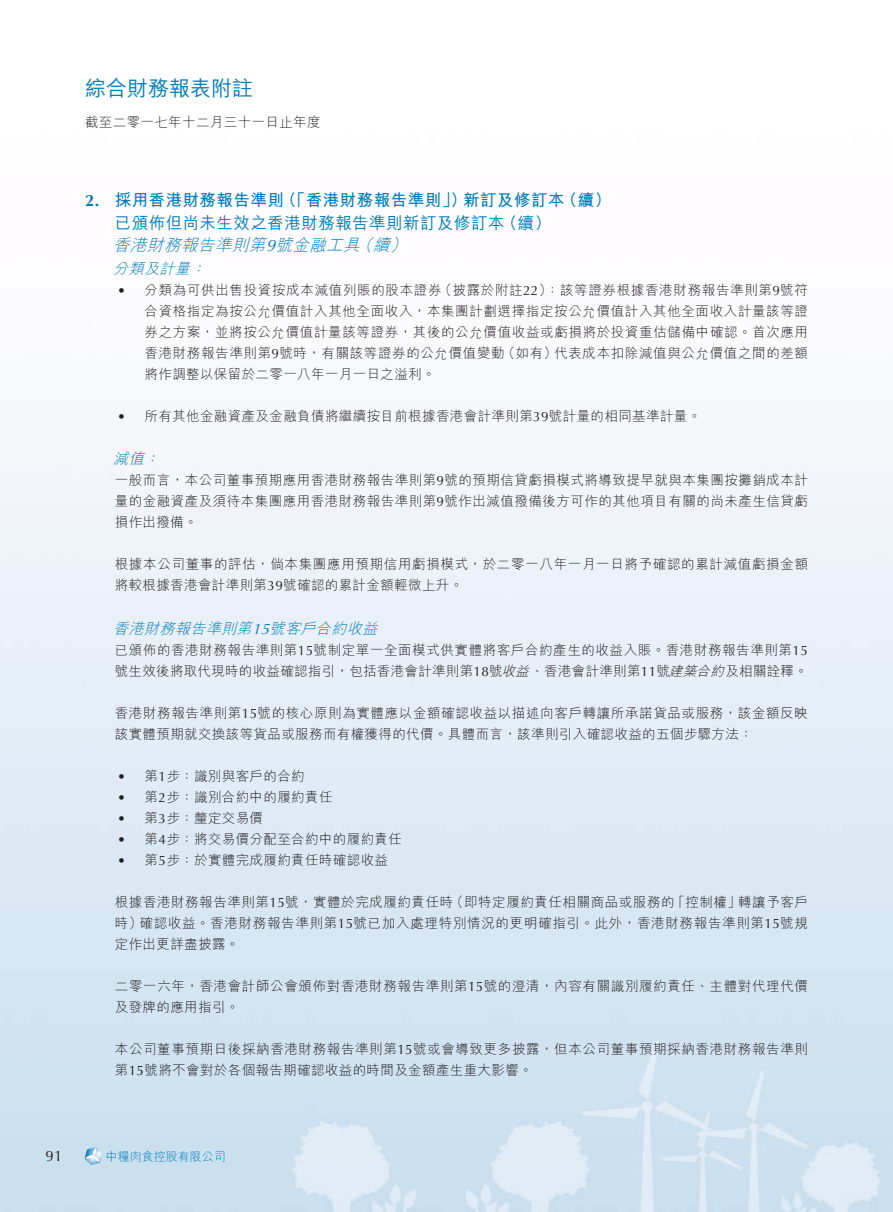
<style>
.page{position:relative;width:893px;height:1212px;background:#fff}
.page>*{position:absolute;margin:0;border:0;box-sizing:border-box;transform-origin:0 0}
.t1{font:500 21px "M Hei HK";color:#007dbb}
.t2{font:700 16.5px/22.5px "M Hei HK";letter-spacing:.03em;color:#007dbb}
.t3{font:italic 300 15px "M Hei HK";color:#007dbb}
.t4{font:15px "Optima LT Std";color:#231f20}
.t5{font:300 13.5px/21px "M Hei HK";letter-spacing:.035em;color:#231f20}
.t6{font:300 12px "M Hei HK";color:#007dbb}
.s1{font-family:"Optima LT Std"}
.s2{font-weight:500}
.s3{font-weight:300;font-style:italic}
.s4{font-family:"Optima LT Std";font-weight:400;font-style:italic}
.s5{font-family:"Optima LT Std";font-weight:400}
.s6{font-style:italic}
</style>
<div class="page">
<img style="left:0;top:461px;width:893px;height:751px">
<img style="left:85px;top:1147px;width:17px;height:15px">
<svg style="left:85px;top:1148px;width:15px;height:16px"></svg>
<h1 class="t1" style="left:85px;top:73px;width:169px">綜合財務報表附註</h1>
<p class="t5" style="left:85px;top:111px;width:237px">截至二零一七年十二月三十一日止年度</p>
<p class="t2" style="left:113px;top:188px;width:500px;text-indent:-28px"><span class="s1">2.</span> 採用香港財務報告準則（「香港財務報告準則」）新訂及修訂本（續）<span class="s2">已頒佈但尚未生效之香港財務報告準則新訂及修訂本（續）<br></span><span class="s3">香港財務報告準則第</span><span class="s4">9</span><span class="s3">號金融工具（續）</span></p>
<p class="t3" style="left:113px;top:258px;width:99px">分類及計量：</p>
<p class="t5" style="left:145px;top:279px;width:665px;text-align:justify;text-indent:-27px"><span class="s5">•</span> 分類為可供出售投資按成本減值列賬的股本證券（披露於附註<span class="s5">22</span>）：該等證券根據香港財務報告準則第<span class="s5">9</span>號符合資格指定為按公允價值計入其他全面收入，本集團計劃選擇指定按公允價值計入其他全面收入計量該等證券之方案，並將按公允價值計量該等證券，其後的公允價值收益或虧損將於投資重估儲備中確認。首次應用香港財務報告準則第<span class="s5">9</span>號時，有關該等證券的公允價值變動（如有）代表成本扣除減值與公允價值之間的差額將作調整以保留於二零一八年一月一日之溢利。</p>
<p class="t5" style="left:117px;top:405px;width:585px"><span class="s5">•</span> 所有其他金融資產及金融負債將繼續按目前根據香港會計準則第<span class="s5">39</span>號計量的相同基準計量。</p>
<p class="t3" style="left:113px;top:448px;width:53px">減值：</p>
<p class="t5" style="left:115px;top:469px;width:695px;text-align:justify">一般而言，本公司董事預期應用香港財務報告準則第<span class="s5">9</span>號的預期信貸虧損模式將導致提早就與本集團按攤銷成本計量的金融資產及須待本集團應用香港財務報告準則第<span class="s5">9</span>號作出減值撥備後方可作的其他項目有關的尚未產生信貸虧損作出撥備。</p>
<p class="t5" style="left:115px;top:553px;width:695px">根據本公司董事的評估，倘本集團應用預期信用虧損模式，於二零一八年一月一日將予確認的累計減值虧損金額將較根據香港會計準則第<span class="s5">39</span>號確認的累計金額輕微上升。</p>
<p class="t3" style="left:113px;top:618px;width:271px">香港財務報告準則第<span class="s5">15</span>號客戶合約收益</p>
<p class="t5" style="left:115px;top:639px;width:695px">已頒佈的香港財務報告準則第<span class="s5">15</span>號制定單一全面模式供實體將客戶合約產生的收益入賬。香港財務報告準則第<span class="s5">15</span>號生效後將取代現時的收益確認指引，包括香港會計準則第<span class="s5">18</span>號<span class="s6">收益</span>、香港會計準則第<span class="s5">11</span>號<span class="s6">建築合約</span>及相關詮釋。</p>
<p class="t5" style="left:115px;top:702px;width:695px">香港財務報告準則第<span class="s5">15</span>號的核心原則為實體應以金額確認收益以描述向客戶轉讓所承諾貨品或服務，該金額反映該實體預期就交換該等貨品或服務而有權獲得的代價。具體而言，該準則引入確認收益的五個步驟方法：</p>
<p class="t5" style="left:117px;top:765px;width:189px"><span class="s5">•</span> 第<span class="s5">1</span>步：識別與客戶的合約</p>
<p class="t5" style="left:117px;top:786px;width:217px"><span class="s5">•</span> 第<span class="s5">2</span>步：識別合約中的履約責任</p>
<p class="t5" style="left:117px;top:807px;width:147px"><span class="s5">•</span> 第<span class="s5">3</span>步：釐定交易價</p>
<p class="t5" style="left:118px;top:828px;width:286px"><span class="s5">•</span> 第<span class="s5">4</span>步：將交易價分配至合約中的履約責任</p>
<p class="t5" style="left:118px;top:849px;width:272px"><span class="s5">•</span> 第<span class="s5">5</span>步：於實體完成履約責任時確認收益</p>
<p class="t5" style="left:115px;top:891px;width:695px;text-align:justify">根據香港財務報告準則第<span class="s5">15</span>號，實體於完成履約責任時（即特定履約責任相關商品或服務的「控制權」轉讓予客戶時）確認收益。香港財務報告準則第<span class="s5">15</span>號已加入處理特別情況的更明確指引。此外，香港財務報告準則第<span class="s5">15</span>號規定作出更詳盡披露。</p>
<p class="t5" style="left:115px;top:975px;width:695px">二零一六年，香港會計師公會頒佈對香港財務報告準則第<span class="s5">15</span>號的澄清，內容有關識別履約責任、主體對代理代價及發牌的應用指引。</p>
<p class="t5" style="left:115px;top:1038px;width:695px">本公司董事預期日後採納香港財務報告準則第<span class="s5">15</span>號或會導致更多披露，但本公司董事預期採納香港財務報告準則第<span class="s5">15</span>號將不會對於各個報告期確認收益的時間及金額產生重大影響。</p>
<p class="t4" style="left:46px;top:1147px;width:18px">91</p>
<p class="t6" style="left:106px;top:1148px;width:121px">中糧肉食控股有限公司</p>
</div>
